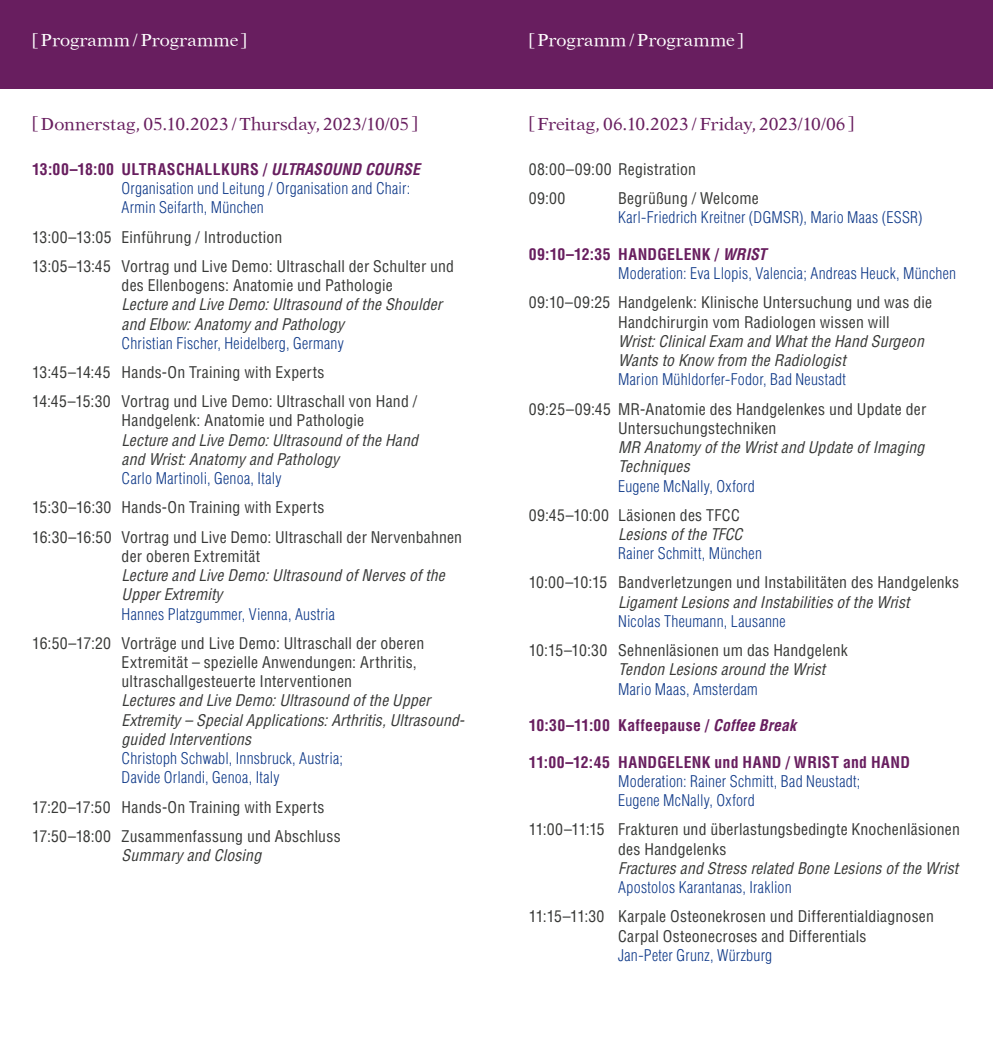
<style>
.page{position:relative;width:993px;height:1042px;background:#fff}
.page>*{position:absolute;margin:0;border:0;box-sizing:border-box;transform-origin:0 0}
.t1{font:17.5px "New Aster";color:#681e5f}
.t2{font:17.5px "New Aster";letter-spacing:.015em;color:#fff}
.t3{font:condensed 15.75px/19.2px "Helvetica LT Std";letter-spacing:.015em;color:#383937}
.t4{font:300 condensed 15.75px/19.2px "Helvetica LT Std";letter-spacing:.015em;color:#103a89}
.t5{font:italic condensed 15.75px/19.2px "Helvetica LT Std";letter-spacing:.01em;color:#383937}
.t6{font:700 condensed 15.75px "Helvetica LT Std";letter-spacing:.02em;color:#681e5f}
.s1{font-weight:700;color:#681e5f}
.s2{font-weight:700;font-style:italic;color:#681e5f}
.s3{font-style:italic}
</style>
<div class="page">
<div style="left:0;top:0;width:496px;height:88px;background:#681e5f"></div>
<div style="left:496px;top:0;width:496px;height:88px;background:#681e5f"></div>
<p class="t2" style="left:32px;top:32px;width:216px">[Programm / Programme]</p>
<p class="t2" style="left:528px;top:32px;width:216px">[Programm / Programme]</p>
<p class="t1" style="left:32px;top:117px;width:387px">[Donnerstag, 05.10.2023 / Thursday, 2023/10/05]</p>
<p class="t1" style="left:528px;top:117px;width:327px">[Freitag, 06.10.2023 / Friday, 2023/10/06]</p>
<p class="t4" style="left:122px;top:159px;width:300px;text-indent:-89px"><span class="s1">13:00–18:00 ULTRASCHALLKURS /</span> <span class="s2">ULTRASOUND COURSE<br></span>Organisation und Leitung / Organisation and Chair:<br>Armin Seifarth, München</p>
<p class="t3" style="left:32px;top:222px;width:423px;line-height:29.2px">13:00–13:05 Einführung / Introduction<br>13:05–13:45 Vortrag und Live Demo: Ultraschall der Schulter und</p>
<p class="t3" style="left:122px;top:276px;width:272px">des Ellenbogens: Anatomie und Pathologie</p>
<p class="t5" style="left:122px;top:295px;width:322px">Lecture and Live Demo: Ultrasound of the Shoulder and Elbow: Anatomy and Pathology</p>
<p class="t4" style="left:122px;top:333px;width:224px">Christian Fischer, Heidelberg, Germany</p>
<p class="t3" style="left:32px;top:357px;width:386px;line-height:29.2px">13:45–14:45 Hands-On Training with Experts<br>14:45–15:30 Vortrag und Live Demo: Ultraschall von Hand /</p>
<p class="t3" style="left:122px;top:411px;width:244px">Handgelenk: Anatomie und Pathologie</p>
<p class="t5" style="left:122px;top:430px;width:298px">Lecture and Live Demo: Ultrasound of the Hand and Wrist: Anatomy and Pathology</p>
<p class="t4" style="left:122px;top:469px;width:161px">Carlo Martinoli, Genoa, Italy</p>
<p class="t3" style="left:32px;top:493px;width:431px;line-height:29.2px">15:30–16:30 Hands-On Training with Experts<br>16:30–16:50 Vortrag und Live Demo: Ultraschall der Nervenbahnen</p>
<p class="t3" style="left:122px;top:546px;width:140px">der oberen Extremität</p>
<p class="t5" style="left:122px;top:566px;width:325px">Lecture and Live Demo: Ultrasound of Nerves of the<br>Upper Extremity</p>
<p class="t4" style="left:122px;top:604px;width:215px">Hannes Platzgummer, Vienna, Austria</p>
<p class="t3" style="left:122px;top:633px;width:304px;text-indent:-89px">16:50–17:20 Vorträge und Live Demo: Ultraschall der oberen<br>Extremität – spezielle Anwendungen: Arthritis, ultraschallgesteuerte Interventionen</p>
<p class="t5" style="left:122px;top:691px;width:344px">Lectures and Live Demo: Ultrasound of the Upper<br>Extremity – Special Applications: Arthritis, Ultrasound&shy;guided Interventions</p>
<p class="t4" style="left:122px;top:749px;width:223px">Christoph Schwabl, Innsbruck, Austria;<br>Davide Orlandi, Genoa, Italy</p>
<p class="t3" style="left:32px;top:792px;width:310px;line-height:29.2px">17:20–17:50 Hands-On Training with Experts<br>17:50–18:00 Zusammenfassung und Abschluss</p>
<p class="t5" style="left:122px;top:846px;width:141px">Summary and Closing</p>
<p class="t3" style="left:528px;top:154px;width:169px;line-height:29.2px">08:00–09:00 Registration<br>09:00</p>
<p class="t3" style="left:618px;top:189px;width:142px">Begrüßung / Welcome</p>
<p class="t4" style="left:618px;top:208px;width:305px">Karl-Friedrich Kreitner (DGMSR), Mario Maas (ESSR)</p>
<p class="t4" style="left:618px;top:244px;width:339px;text-indent:-89px"><span class="s1">09:10–12:35 HANDGELENK /</span> <span class="s2">WRIST<br></span>Moderation: Eva Llopis, Valencia; Andreas Heuck, München</p>
<p class="t3" style="left:618px;top:293px;width:315px;text-indent:-89px">09:10–09:25 Handgelenk: Klinische Untersuchung und was die<br>Handchirurgin vom Radiologen wissen will</p>
<p class="t5" style="left:618px;top:332px;width:307px">Wrist: Clinical Exam and What the Hand Surgeon<br>Wants to Know from the Radiologist</p>
<p class="t4" style="left:618px;top:370px;width:229px">Marion Mühldorfer-Fodor, Bad Neustadt</p>
<p class="t3" style="left:618px;top:399px;width:309px;text-indent:-89px">09:25–09:45 MR-Anatomie des Handgelenkes und Update der<br>Untersuchungstechniken</p>
<p class="t5" style="left:618px;top:438px;width:307px">MR Anatomy of the Wrist and Update of Imaging<br>Techniques</p>
<p class="t4" style="left:618px;top:476px;width:138px">Eugene McNally, Oxford</p>
<p class="t3" style="left:528px;top:505px;width:212px">09:45–10:00 Läsionen des TFCC</p>
<p class="t5" style="left:618px;top:525px;width:126px">Lesions of the TFCC</p>
<p class="t4" style="left:618px;top:544px;width:145px">Rainer Schmitt, München</p>
<p class="t3" style="left:528px;top:573px;width:432px">10:00–10:15 Bandverletzungen und Instabilitäten des Handgelenks</p>
<p class="t5" style="left:618px;top:592px;width:293px">Ligament Lesions and Instabilities of the Wrist</p>
<p class="t4" style="left:618px;top:611px;width:169px">Nicolas Theumann, Lausanne</p>
<p class="t3" style="left:528px;top:640px;width:320px">10:15–10:30 Sehnenläsionen um das Handgelenk</p>
<p class="t5" style="left:618px;top:660px;width:209px">Tendon Lesions around the Wrist</p>
<p class="t4" style="left:618px;top:679px;width:141px">Mario Maas, Amsterdam</p>
<p class="t6" style="left:528px;top:715px;width:269px">10:30–11:00 Kaffeepause / <span class="s3">Coffee Break</span></p>
<p class="t6" style="left:528px;top:752px;width:382px">11:00–12:45 HANDGELENK und HAND / WRIST and HAND</p>
<p class="t4" style="left:618px;top:771px;width:244px">Moderation: Rainer Schmitt, Bad Neustadt;<br>Eugene McNally, Oxford</p>
<p class="t3" style="left:618px;top:820px;width:343px;text-indent:-89px">11:00–11:15 Frakturen und überlastungsbedingte Knochenläsionen des Handgelenks</p>
<p class="t5" style="left:618px;top:859px;width:341px">Fractures and Stress related Bone Lesions of the Wrist</p>
<p class="t4" style="left:618px;top:878px;width:175px">Apostolos Karantanas, Iraklion</p>
<p class="t3" style="left:618px;top:907px;width:317px;text-indent:-89px">11:15–11:30 Karpale Osteonekrosen und Differentialdiagnosen<br>Carpal Osteonecroses and Differentials</p>
<p class="t4" style="left:618px;top:945px;width:155px">Jan-Peter Grunz, Würzburg</p>
</div>
